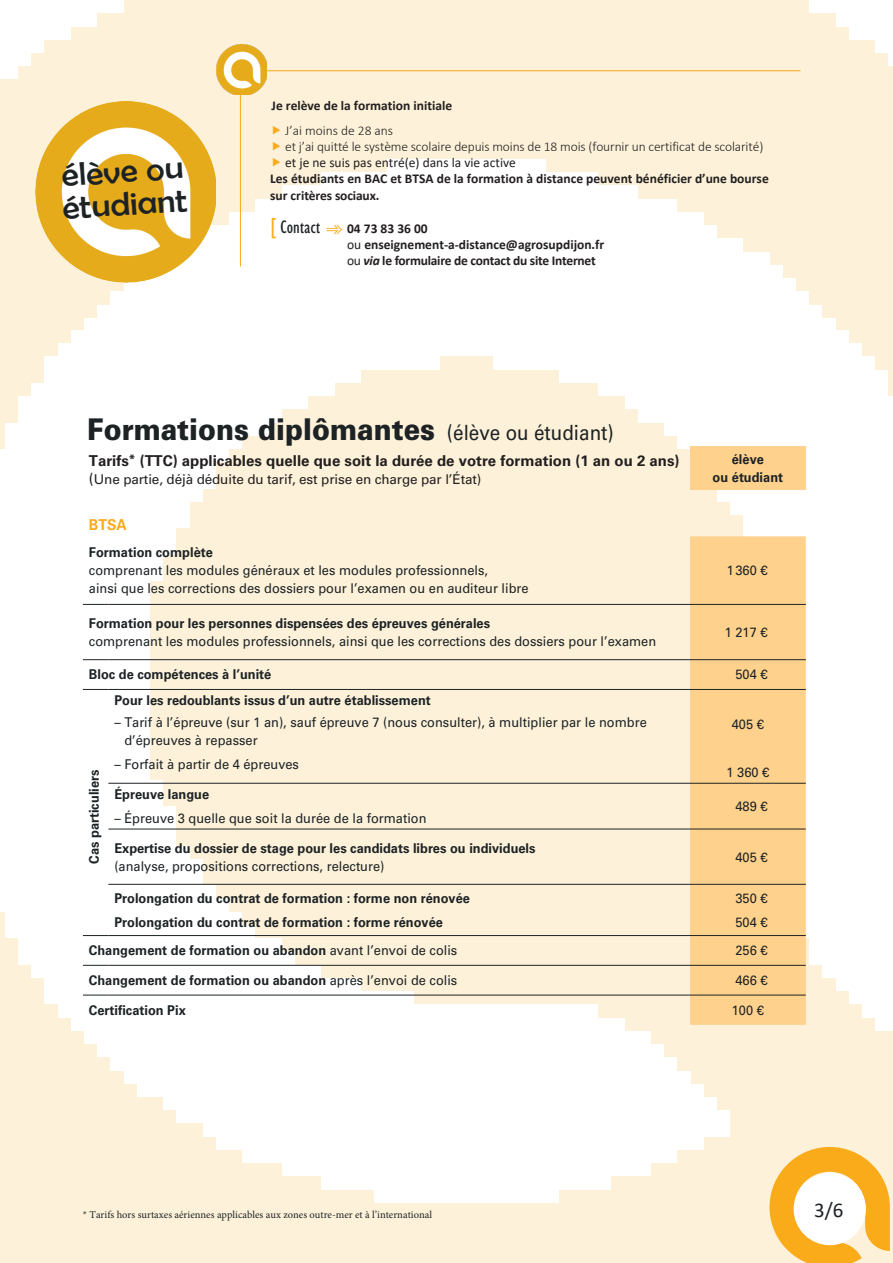
<style>
.page{position:relative;width:893px;height:1263px;background:#fff}
.page>*{position:absolute;margin:0;border:0;box-sizing:border-box;transform-origin:0 0}
.t1{font:33px "Berlin Sans FB";color:#1d2225;scale:1.06 1}
.Titre_tableau{font:900 30px "Univers LT Std";color:#1d2225;scale:.9 1}
.t2{font:21px "Calibri";color:#1d2225}
.t3{font:700 15px "Univers LT Std";color:#231f20}
.Soustitre_Tableaux{font:700 15px "Univers LT Std";color:#faab1a;scale:.95 1}
.Texte_tableaux{font:13.5px/18px "Univers LT Std";color:#1d2225;scale:.95 1}
.Texte_tableaux-2{font:700 13.5px/18px "Univers LT Std";color:#1d2225;text-align:center;scale:.95 1}
.t4{font:700 13.5px/16.2px "Calibri";color:#231f20}
.t5{font:300 13.5px "Calibri";letter-spacing:-.01em;color:#231f20}
.t6{font:13.5px "Univers LT Std";letter-spacing:-.01em;color:#231f20}
.t7{font:13.5px "Calibri";color:#231f20}
.Notes_tableaux{font:10.5px "Minion Pro";color:#1d2225}
.s1{font-family:"Gill Sans Std";font-weight:400;font-stretch:condensed;font-size:22.5px;color:#faab1a}
.s2{font-family:"Gill Sans Std";font-weight:400;font-stretch:condensed;font-size:18.75px;color:#1d2225}
.s3{color:#faab1a}
.s4{font-weight:400}
.s5{font-style:italic}
.s6{font-weight:400;font-size:21px}
.s7{font-size:15px}
.s8{font-weight:700}
</style>
<div class="page">
<img style="left:0;top:0;width:893px;height:1263px">
<img style="left:35px;top:102px;width:181px;height:181px">
<svg style="left:769px;top:1147px;width:121px;height:116px;background:#fac156"></svg>
<div style="left:794px;top:1173px;width:72px;height:72px;background:#fff;border-radius:50%"></div>
<div style="left:690px;top:446px;width:116px;height:44px;background:#fed28d"></div>
<div style="left:690px;top:536px;width:116px;height:489px;background:#fed28d"></div>
<svg style="left:83px;top:604px;width:25px;height:1px"></svg>
<hr style="left:108px;top:604px;width:582px;height:1px;background:#1d2225">
<hr style="left:690px;top:604px;width:116px;height:1px;background:#1d2225">
<svg style="left:83px;top:659px;width:25px;height:1px"></svg>
<hr style="left:108px;top:659px;width:582px;height:1px;background:#1d2225">
<svg style="left:83px;top:689px;width:25px;height:1px"></svg>
<svg style="left:83px;top:935px;width:25px;height:1px"></svg>
<svg style="left:83px;top:965px;width:25px;height:1px"></svg>
<hr style="left:108px;top:965px;width:582px;height:1px;background:#1d2225">
<hr style="left:690px;top:659px;width:116px;height:1px;background:#1d2225">
<hr style="left:108px;top:689px;width:582px;height:1px;background:#1d2225">
<hr style="left:690px;top:689px;width:116px;height:1px;background:#1d2225">
<hr style="left:108px;top:783px;width:582px;height:1px;background:#1d2225">
<hr style="left:108px;top:829px;width:582px;height:1px;background:#1d2225">
<hr style="left:690px;top:829px;width:116px;height:1px;background:#1d2225">
<hr style="left:108px;top:884px;width:582px;height:1px;background:#1d2225">
<hr style="left:690px;top:884px;width:116px;height:1px;background:#1d2225">
<hr style="left:108px;top:935px;width:582px;height:1px;background:#1d2225">
<hr style="left:690px;top:935px;width:116px;height:1px;background:#1d2225">
<hr style="left:690px;top:965px;width:116px;height:1px;background:#1d2225">
<hr style="left:690px;top:783px;width:116px;height:1px;background:#1d2225">
<svg style="left:83px;top:995px;width:25px;height:1px"></svg>
<hr style="left:108px;top:995px;width:582px;height:1px;background:#1d2225">
<hr style="left:690px;top:995px;width:116px;height:1px;background:#1d2225">
<svg style="left:240px;top:70px;width:561px;height:197px"></svg>
<img style="left:217px;top:45px;width:50px;height:50px">
<svg style="left:273px;top:125px;width:7px;height:9px"></svg>
<svg style="left:273px;top:142px;width:7px;height:8px"></svg>
<svg style="left:273px;top:158px;width:7px;height:8px"></svg>
<p class="t1" style="left:61px;top:157px;width:117px;rotate:-4deg">élève ou</p>
<p class="t1" style="left:61px;top:190px;width:119px;rotate:-4deg">étudiant</p>
<p class="t4" style="left:272px;top:97px;width:182px">Je relève de la formation initiale</p>
<p class="t5" style="left:285px;top:122px;width:109px">J’ai moins de 28 ans</p>
<p class="t5" style="left:285px;top:138px;width:480px">et j’ai quitté le système scolaire depuis moins de 18 mois (fournir un certificat de scolarité)</p>
<p class="t7" style="left:285px;top:153px;width:232px">et je ne suis pas entré(e) dans la vie active</p>
<p class="t4" style="left:270px;top:171px;width:500px">Les étudiants en BAC et BTSA de la formation à distance peuvent bénéficier d’une bourse sur critères sociaux.</p>
<p class="t4" style="left:347px;top:220px;width:259px;text-indent:-77px"><span class="s1">[</span> <span class="s2">Contact</span> <span class="s3">➾</span> 04 73 83 36 00<br><span class="s4">ou</span> enseignement-a-distance@agrosupdijon.fr <span class="s4">ou</span> <span class="s5">via</span> le formulaire de contact du site Internet</p>
<p class="Titre_tableau" style="left:87px;top:411px;width:587px">Formations diplômantes <span class="s6">(élève ou étudiant)</span></p>
<p class="t3" style="left:89px;top:451px;width:592px">Tarifs<sup>*</sup> (TTC) applicables quelle que soit la durée de votre formation (1 an ou 2 ans)</p>
<p class="t6" style="left:89px;top:471px;width:394px"><span class="s7">(</span>Une partie, déjà déduite du tarif, est prise en charge par l’État)</p>
<p class="Soustitre_Tableaux" style="left:89px;top:516px;width:42px">BTSA</p>
<p class="Texte_tableaux" style="left:89px;top:543px;width:464px"><span class="s8">Formation complète<br></span>comprenant les modules généraux et les modules professionnels,<br>ainsi que les corrections des dossiers pour l’examen ou en auditeur libre</p>
<p class="Texte_tableaux-2" style="left:713px;top:450px;width:76px">élève<br>ou étudiant</p>
<p class="Texte_tableaux" style="left:727px;top:561px;width:44px">1360 €</p>
<p class="Texte_tableaux" style="left:89px;top:614px;width:599px"><span class="s8">Formation pour les personnes dispensées des épreuves générales<br></span>comprenant les modules professionnels, ainsi que les corrections des dossiers pour l’examen</p>
<p class="Texte_tableaux" style="left:725px;top:623px;width:47px">1 217 €</p>
<p class="Texte_tableaux-2" style="left:89px;top:666px;width:194px">Bloc de compétences à l’unité</p>
<p class="Texte_tableaux" style="left:735px;top:666px;width:35px">504 €</p>
<p class="Texte_tableaux-2" style="left:85px;top:864px;width:101px;rotate:-90deg">Cas particuliers</p>
<p class="Texte_tableaux-2" style="left:114px;top:692px;width:335px">Pour les redoublants issus d’un autre établissement</p>
<p class="Texte_tableaux" style="left:124px;top:714px;width:551px;text-indent:-10px">– Tarif à l’épreuve (sur 1 an), sauf épreuve 7 (nous consulter), à multiplier par le nombre d’épreuves à repasser</p>
<p class="Texte_tableaux" style="left:114px;top:756px;width:196px">– Forfait à partir de 4 épreuves</p>
<p class="Texte_tableaux-2" style="left:114px;top:785px;width:101px">Épreuve langue</p>
<p class="Texte_tableaux" style="left:114px;top:809px;width:330px">– Épreuve 3 quelle que soit la durée de la formation</p>
<p class="Texte_tableaux" style="left:732px;top:715px;width:35px">405 €</p>
<p class="Texte_tableaux" style="left:726px;top:763px;width:47px">1 360 €</p>
<p class="Texte_tableaux" style="left:735px;top:797px;width:35px">489 €</p>
<p class="Texte_tableaux-2" style="left:114px;top:839px;width:445px;text-align:left">Expertise du dossier de stage pour les candidats libres ou individuels <span class="s4">(analyse, propositions corrections, relecture)</span></p>
<p class="Texte_tableaux" style="left:735px;top:848px;width:35px">405 €</p>
<p class="Texte_tableaux-2" style="left:114px;top:889px;width:376px">Prolongation du contrat de formation : forme non rénovée</p>
<p class="Texte_tableaux-2" style="left:114px;top:913px;width:347px">Prolongation du contrat de formation : forme rénovée</p>
<p class="Texte_tableaux" style="left:735px;top:889px;width:35px">350 €</p>
<p class="Texte_tableaux" style="left:735px;top:913px;width:35px">504 €</p>
<p class="Texte_tableaux-2" style="left:89px;top:942px;width:389px">Changement de formation ou abandon <span class="s4">avant l’envoi de colis</span></p>
<p class="Texte_tableaux" style="left:735px;top:941px;width:35px">256 €</p>
<p class="Texte_tableaux-2" style="left:89px;top:971px;width:389px">Changement de formation ou abandon <span class="s4">après l’envoi de colis</span></p>
<p class="Texte_tableaux" style="left:735px;top:971px;width:35px">466 €</p>
<p class="Texte_tableaux-2" style="left:89px;top:1001px;width:104px">Certification Pix</p>
<p class="Texte_tableaux" style="left:732px;top:1001px;width:35px">100 €</p>
<p class="Notes_tableaux" style="left:83px;top:1207px;width:351px">* Tarifs hors surtaxes aériennes applicables aux zones outre-mer et à l’international</p>
<h3 class="t2" style="left:814px;top:1195px;width:31px">3/6</h3>
</div>
